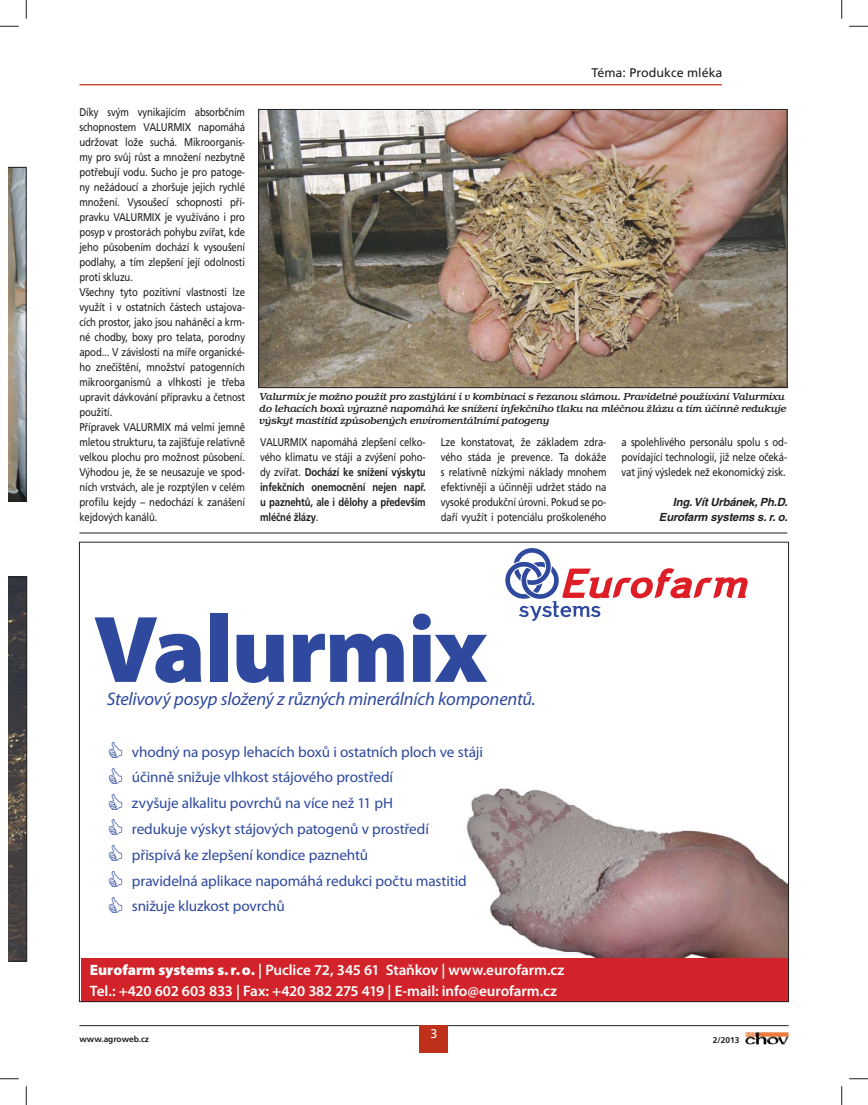
<style>
.page{position:relative;width:868px;height:1105px;background:#fff}
.page>*{position:absolute;margin:0;border:0;box-sizing:border-box;transform-origin:0 0}
.t1{font:900 95.62px "Myriad Pro";letter-spacing:-.015em;color:#2e499e}
.t2{font:italic 18.25px "Myriad Pro";letter-spacing:-.015em;color:#2e499e}
.t3{font:15px/25.8px "Myriad Pro";letter-spacing:-.01em;color:#2e499e}
.t4{font:600 15px/21.1px "Myriad Pro";letter-spacing:-.01em;color:#fff}
.t5{font:12.5px "Frutiger CE";color:#231f20}
.t6{font:12.5px "Frutiger CE";color:#fff}
.t7{font:11.25px/15px "Frutiger CE";letter-spacing:-.015em;color:#231f20;text-align:justify;scale:.85 1}
.t8{font:700 11.25px/15px "Frutiger CE";letter-spacing:-.015em;color:#231f20;text-align:justify;scale:.85 1}
.t9{font:italic 700 11.25px/15px "Helvetica CE";letter-spacing:-.015em;color:#231f20;text-align:right}
.t10{font:italic 500 10.38px/11.9px "Bookman Itc TEE";color:#231f20}
.t11{font:700 8.38px "Frutiger CE";color:#231f20}
.s1{font-weight:400}
.s2{font-weight:900}
</style>
<div class="page">
<hr style="left:79px;top:84px;width:642px;height:1px;background:#be301a">
<hr style="left:79px;top:1025px;width:709px;height:1px;background:#231f20">
<div style="left:420px;top:1025px;width:28px;height:28px;background:#be301a"></div>
<img style="left:750px;top:1032px;width:38px;height:7px">
<img style="left:260px;top:111px;width:525px;height:275px">
<div style="left:258px;top:109px;width:529px;height:279px;border:1px solid #231f20"></div>
<img style="left:466px;top:788px;width:320px;height:170px">
<div style="left:81px;top:958px;width:707px;height:44px;background:#d2232a"></div>
<svg style="left:505px;top:548px;width:242px;height:73px"></svg>
<svg style="left:9px;top:577px;width:18px;height:384px;background:#454141"></svg>
<svg style="left:9px;top:167px;width:17px;height:334px;background:#959490"></svg>
<hr style="left:79px;top:533px;width:708px;height:1px;background:#231f20">
<svg style="left:0;top:25px;width:19px;height:2px"></svg>
<svg style="left:849px;top:25px;width:18px;height:2px"></svg>
<svg style="left:0;top:1078px;width:19px;height:1px"></svg>
<svg style="left:849px;top:1078px;width:18px;height:1px"></svg>
<svg style="left:25px;top:0;width:2px;height:19px"></svg>
<svg style="left:25px;top:1086px;width:2px;height:19px"></svg>
<svg style="left:841px;top:0;width:1px;height:19px"></svg>
<svg style="left:841px;top:1086px;width:1px;height:19px"></svg>
<p class="t7" style="left:79px;top:105px;width:196px;text-align:left">Díky svým vynikajícím absorbčním schopnostem VALURMIX napomáhá udržovat lože suchá. Mikroorganis&shy;my pro svůj růst a množení nezbytně potřebují vodu. Sucho je pro patoge&shy;ny nežádoucí a zhoršuje jejich rychlé množení. Vysoušecí schopnosti pří&shy;pravku VALURMIX je využíváno i pro posyp v prostorách pohybu zvířat, kde jeho působením dochází k vysoušení podlahy, a tím zlepšení její odolnosti proti skluzu.<br>Všechny tyto pozitivní vlastnosti lze využít i v ostatních částech ustajova&shy;cích prostor, jako jsou naháněcí a krm&shy;né chodby, boxy pro telata, porodny apod... V závislosti na míře organické&shy;ho znečištění, množství patogenních mikroorganismů a vlhkosti je třeba upravit dávkování přípravku a četnost použití.<br>Přípravek VALURMIX má velmi jemně mletou strukturu, ta zajišťuje relativně velkou plochu pro možnost působení.<br>Výhodou je, že se neusazuje ve spod&shy;ních vrstvách, ale je rozptýlen v celém profilu kejdy – nedochází k zanášení kejdových kanálů.</p>
<p class="t5" style="left:591px;top:67px;width:133px">Téma: Produkce mléka</p>
<p class="t10" style="left:260px;top:391px;width:528px">Valurmix je možno použít pro zastýlání i v kombinaci s řezanou slámou. Pravidelné používání Valurmixu do lehacích boxů výrazně napomáhá ke snížení infekčního tlaku na mléčnou žlázu a tím účinně redukuje výskyt mastitid způsobených enviromentálními patogeny</p>
<p class="t8" style="left:260px;top:435px;width:196px"><span class="s1">VALURMIX napomáhá zlepšení celko&shy;vého klimatu ve stáji a zvýšení poho&shy;dy zvířat.</span> Dochází ke snížení výskytu infekčních onemocnění nejen např. u paznehtů, ale i dělohy a především mléčné žlázy<span class="s1">.</span></p>
<p class="t7" style="left:441px;top:435px;width:196px">Lze konstatovat, že základem zdra&shy;vého stáda je prevence. Ta dokáže s relativně nízkými náklady mnohem efektivněji a účinněji udržet stádo na vysoké produkční úrovni. Pokud se po&shy;daří využít i potenciálu proškoleného</p>
<p class="t7" style="left:621px;top:435px;width:196px">a spolehlivého personálu spolu s od&shy;povídající technologií, již nelze očeká&shy;vat jiný výsledek než ekonomický zisk.</p>
<p class="t9" style="left:659px;top:496px;width:130px">Ing. Vít Urbánek, Ph.D.<br>Eurofarm systems s. r. o.</p>
<h1 class="t1" style="left:93px;top:593px;width:395px">Valurmix</h1>
<h2 class="t2" style="left:107px;top:688px;width:430px">Stelivový posyp složený z různých minerálních komponentů.</h2>
<p class="t3" style="left:132px;top:740px;width:352px">vhodný na posyp lehacích boxů i ostatních ploch ve stáji účinně snižuje vlhkost stájového prostředí<br>zvyšuje alkalitu povrchů na více než 11 pH<br>redukuje výskyt stájových patogenů v prostředí<br>přispívá ke zlepšení kondice paznehtů<br>pravidelná aplikace napomáhá redukci počtu mastitid snižuje kluzkost povrchů</p>
<h3 class="t4" style="left:90px;top:959px;width:476px"><span class="s2">Eurofarm systems s. r. o.</span> | Puclice 72, 345 61 Staňkov | www.eurofarm.cz<br>Tel.: +420 602 603 833 | Fax: +420 382 275 419 | E-mail: info@eurofarm.cz</h3>
<p class="t6" style="left:430px;top:1027px;width:8px">3</p>
<p class="t11" style="left:79px;top:1035px;width:71px">www.agroweb.cz</p>
<p class="t11" style="left:712px;top:1036px;width:28px">2/2013</p>
</div>
